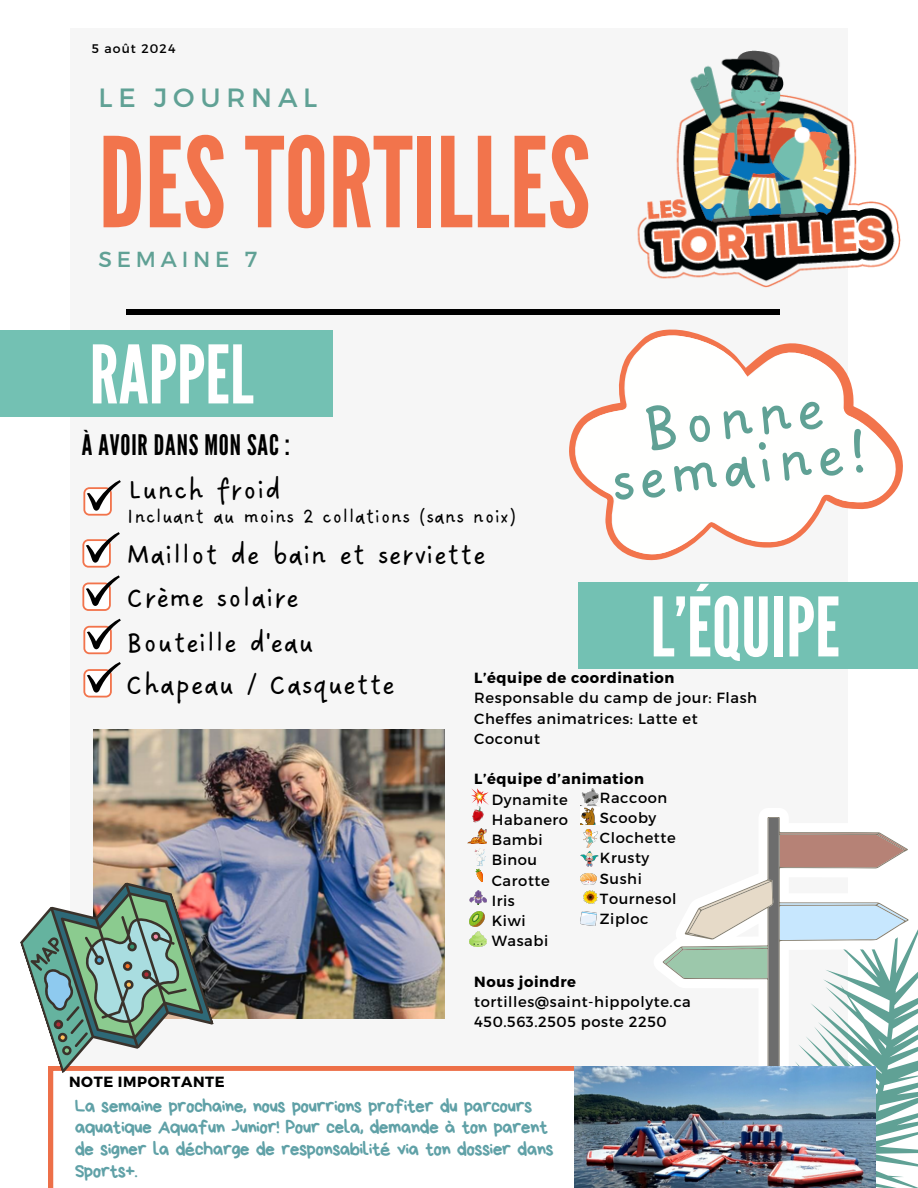
<style>
.page{position:relative;width:918px;height:1188px;background:#fff}
.page>*{position:absolute;margin:0;border:0;box-sizing:border-box;transform-origin:0 0}
.t1{font:124.5px "League Gothic";color:#f2744c}
.t2{font:81.6px "League Gothic";color:#fff}
.t3{font:80.4px "League Gothic";color:#fff}
.t4{font:70.65px "DO Sans Regular Alt";color:#60a195}
.t5{font:30.9px "DO Sans Regular Alt";color:#000}
.t6{font:28.2px "League Gothic";letter-spacing:.03em;color:#000}
.t7{font:26.4px "Montserrat";letter-spacing:.22em;color:#60a195}
.t8{font:21.9px "DO Sans Regular Alt";color:#000}
.t9{font:21.75px "Montserrat";letter-spacing:.22em;color:#60a195}
.t10{font:19.65px/21.9px "Bryndan Write";letter-spacing:-.035em;color:#60a1a7}
.t11{font:14.7px/20.2px "Montserrat";letter-spacing:.04em;color:#000}
.t12{font:700 14.7px "Montserrat";letter-spacing:.04em;color:#000}
.t13{font:12.45px "Montserrat";letter-spacing:.09em;color:#000}
</style>
<div class="page">
<div style="left:71px;top:28px;width:776px;height:1132px;background:#f6f6f6"></div>
<img style="left:93px;top:729px;width:351px;height:289px">
<svg style="left:876px;top:1100px;width:42px;height:88px"></svg>
<svg style="left:876px;top:929px;width:42px;height:171px"></svg>
<svg style="left:663px;top:817px;width:246px;height:275px"></svg>
<hr style="left:126px;top:310px;width:653px;height:4px;background:#000">
<img style="left:623px;top:50px;width:278px;height:264px">
<svg style="left:83px;top:480px;width:38px;height:36px"></svg>
<svg style="left:82px;top:532px;width:38px;height:36px"></svg>
<svg style="left:82px;top:575px;width:38px;height:36px"></svg>
<div style="left:0;top:331px;width:333px;height:86px;background:#73c1b3"></div>
<div style="left:578px;top:582px;width:340px;height:87px;background:#73c1b3"></div>
<svg style="left:83px;top:619px;width:38px;height:35px"></svg>
<svg style="left:83px;top:662px;width:38px;height:36px"></svg>
<svg style="left:569px;top:329px;width:334px;height:232px"></svg>
<svg style="left:572px;top:335px;width:327px;height:221px;fill:#fffffe"></svg>
<div style="left:49px;top:1066px;width:525px;height:122px;background:#fff"></div>
<svg style="left:471px;top:788px;width:18px;height:17px"></svg>
<img style="left:472px;top:805px;width:12px;height:18px">
<img style="left:467px;top:829px;width:19px;height:14px">
<img style="left:474px;top:849px;width:12px;height:17px">
<svg style="left:475px;top:868px;width:8px;height:14px"></svg>
<img style="left:470px;top:891px;width:17px;height:13px">
<img style="left:470px;top:912px;width:14px;height:14px">
<img style="left:581px;top:788px;width:18px;height:17px">
<img style="left:581px;top:808px;width:15px;height:17px">
<img style="left:584px;top:829px;width:13px;height:18px">
<img style="left:581px;top:851px;width:18px;height:16px">
<img style="left:581px;top:874px;width:16px;height:11px">
<img style="left:584px;top:890px;width:13px;height:14px">
<img style="left:581px;top:911px;width:16px;height:15px">
<img style="left:470px;top:932px;width:17px;height:14px">
<svg style="left:20px;top:870px;width:194px;height:203px"></svg>
<img style="left:574px;top:1066px;width:302px;height:122px">
<p class="t13" style="left:92px;top:41px;width:85px">5 août 2024</p>
<p class="t7" style="left:99px;top:81px;width:220px">LE JOURNAL</p>
<p class="t1" style="left:99px;top:111px;width:493px">DESTORTILLES</p>
<p class="t9" style="left:99px;top:245px;width:160px">SEMAINE 7</p>
<p class="t3" style="left:90px;top:328px;width:166px">RAPPEL</p>
<p class="t6" style="left:82px;top:428px;width:210px">À AVOIR DANS MON SAC :</p>
<p class="t5" style="left:126px;top:472px;width:157px">Lunch froid</p>
<p class="t8" style="left:126px;top:503px;width:391px">Incluant au moins 2 collations (sans noix)</p>
<p class="t5" style="left:125px;top:537px;width:362px">Maillot de bain et serviette</p>
<p class="t5" style="left:126px;top:580px;width:175px">Crème solaire</p>
<p class="t5" style="left:126px;top:624px;width:189px">Bouteille d'eau</p>
<p class="t4" style="left:637px;top:388px;width:185px;rotate:-7deg">Bonne</p>
<p class="t4" style="left:605px;top:441px;width:261px;rotate:-7deg">semaine!</p>
<p class="t2" style="left:650px;top:580px;width:191px">L’ÉQUIPE</p>
<p class="t5" style="left:125px;top:667px;width:271px">Chapeau / Casquette</p>
<p class="t12" style="left:69px;top:1072px;width:157px">NOTE IMPORTANTE</p>
<p class="t12" style="left:474px;top:668px;width:202px">L’équipe de coordination</p>
<h2 class="t11" style="left:474px;top:687px;width:284px">Responsable du camp de jour: Flash</h2>
<h4 class="t11" style="left:474px;top:708px;width:225px">Cheffes animatrices: Latte et<br>Coconut</h4>
<p class="t12" style="left:474px;top:770px;width:171px">L’équipe d’animation</p>
<p class="t11" style="left:492px;top:789px;width:77px">Dynamite</p>
<p class="t11" style="left:492px;top:809px;width:78px">Habanero</p>
<p class="t11" style="left:492px;top:829px;width:52px">Bambi</p>
<h5 class="t11" style="left:492px;top:849px;width:47px">Binou</h5>
<p class="t11" style="left:492px;top:870px;width:60px">Carotte</p>
<h5 class="t11" style="left:492px;top:890px;width:25px">Iris</h5>
<h2 class="t11" style="left:492px;top:910px;width:35px">Kiwi</h2>
<p class="t11" style="left:492px;top:930px;width:58px">Wasabi</p>
<p class="t12" style="left:474px;top:972px;width:103px">Nous joindre</p>
<p class="t11" style="left:474px;top:991px;width:218px">tortilles@saint-hippolyte.ca</p>
<p class="t11" style="left:474px;top:1011px;width:194px">450.563.2505 poste 2250</p>
<p class="t11" style="left:600px;top:787px;width:69px">Raccoon</p>
<p class="t11" style="left:600px;top:807px;width:58px">Scooby</p>
<p class="t11" style="left:600px;top:827px;width:77px">Clochette</p>
<p class="t11" style="left:600px;top:847px;width:51px">Krusty</p>
<p class="t11" style="left:600px;top:868px;width:43px">Sushi</p>
<p class="t11" style="left:600px;top:888px;width:78px">Tournesol</p>
<p class="t11" style="left:600px;top:908px;width:50px">Ziploc</p>
<p class="t10" style="left:75px;top:1095px;width:475px">La semaine prochaine, nous pourrions profiter du parcours aquatique Aquafun Junior! Pour cela, demande à ton parent</p>
<p class="t10" style="left:75px;top:1138px;width:481px">de signer la décharge de responsabilité via ton dossier dans<br>Sports+.</p>
</div>
